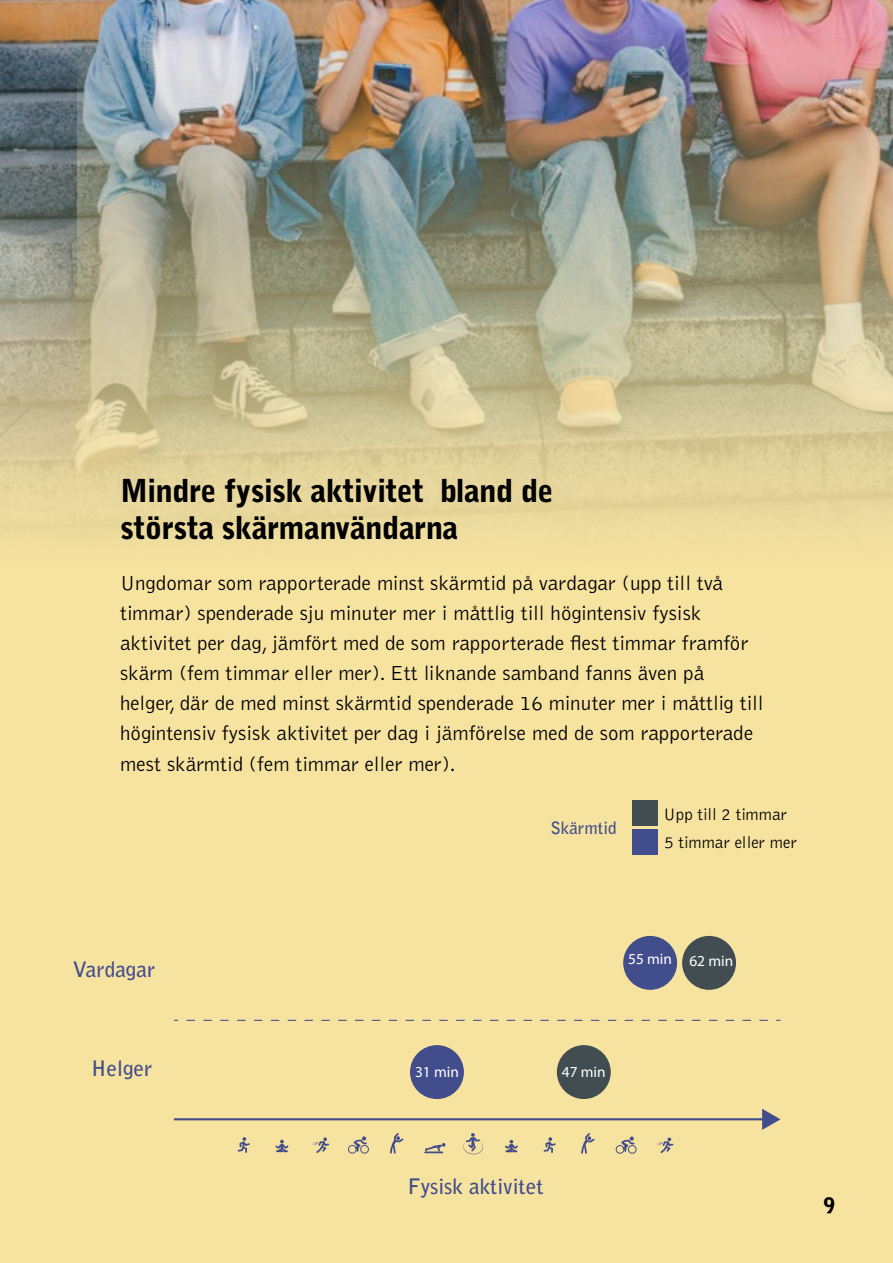
<style>
.page{position:relative;width:893px;height:1263px;background:#fff}
.page>*{position:absolute;margin:0;border:0;box-sizing:border-box;transform-origin:0 0}
.t1{font:900 31.5px/37.8px "Bell Gothic Std";letter-spacing:-.02em;color:#000}
.t2{font:700 21.3px "Bell Gothic Std";color:#424d8d}
.t3{font:300 21px/30px "Bell Gothic Std";color:#000}
.t4{font:900 21px "Bell Gothic Std";color:#000}
.t5{font:300 17.1px "Bell Gothic Std";color:#000}
.t6{font:700 16.95px "Bell Gothic Std";color:#424d8d}
.t7{font:15.3px "Myriad Pro";color:#fff}
</style>
<div class="page">
<div style="left:0;top:38px;width:893px;height:1225px;background:#f7e3a0"></div>
<img style="left:0;top:0;width:893px;height:539px">
<hr style="left:174px;top:1118px;width:591px;height:2px;background:#424d8d">
<svg style="left:762px;top:1109px;width:18px;height:21px"></svg>
<svg style="left:187px;top:1020px;width:593px;height:1px"></svg>
<div style="left:623px;top:936px;width:54px;height:54px;background:#424d8c;border-radius:50%"></div>
<div style="left:410px;top:1045px;width:54px;height:54px;background:#424d8c;border-radius:50%"></div>
<div style="left:682px;top:936px;width:54px;height:54px;background:#424d51;border-radius:50%"></div>
<div style="left:557px;top:1045px;width:54px;height:54px;background:#424d51;border-radius:50%"></div>
<svg style="left:312px;top:1137px;width:17px;height:16px"></svg>
<svg style="left:238px;top:1137px;width:12px;height:16px"></svg>
<svg style="left:390px;top:1133px;width:13px;height:21px"></svg>
<svg style="left:275px;top:1140px;width:13px;height:12px"></svg>
<svg style="left:424px;top:1143px;width:22px;height:10px"></svg>
<svg style="left:348px;top:1136px;width:21px;height:18px"></svg>
<svg style="left:463px;top:1133px;width:20px;height:21px"></svg>
<svg style="left:656px;top:1137px;width:17px;height:16px"></svg>
<svg style="left:543px;top:1137px;width:13px;height:16px"></svg>
<svg style="left:581px;top:1133px;width:14px;height:21px"></svg>
<svg style="left:505px;top:1140px;width:13px;height:12px"></svg>
<svg style="left:616px;top:1136px;width:21px;height:18px"></svg>
<div style="left:633px;top:830px;width:25px;height:25px;background:#424d8d"></div>
<div style="left:633px;top:800px;width:25px;height:26px;background:#424d51"></div>
<h1 class="t1" style="left:120px;top:472px;width:435px">Mindre fysisk aktivitet bland de största skärmanvändarna</h1>
<p class="t3" style="left:120px;top:569px;width:645px">Ungdomar som rapporterade minst skärmtid på vardagar (upp till två timmar) spenderade sju minuter mer i måttlig till högintensiv fysisk aktivitet per dag, jämfört med de som rapporterade flest timmar framför skärm (fem timmar eller mer). Ett liknande samband fanns även på helger, där de med minst skärmtid spenderade 16 minuter mer i måttlig till högintensiv fysisk aktivitet per dag i jämförelse med de som rapporterade mest skärmtid (fem timmar eller mer).</p>
<p class="t6" style="left:550px;top:818px;width:68px">Skärmtid</p>
<p class="t5" style="left:664px;top:805px;width:125px">Upp till 2 timmar</p>
<p class="t5" style="left:664px;top:833px;width:134px">5 timmar eller mer</p>
<p class="t2" style="left:73px;top:957px;width:84px">Vardagar</p>
<p class="t2" style="left:91px;top:1056px;width:63px">Helger</p>
<p class="t7" style="left:628px;top:950px;width:106px">55 min 62 min</p>
<p class="t7" style="left:415px;top:1062px;width:45px">31 min</p>
<p class="t7" style="left:562px;top:1062px;width:45px">47 min</p>
<p class="t2" style="left:408px;top:1173px;width:137px">Fysisk aktivitet</p>
<p class="t4" style="left:823px;top:1193px;width:13px">9</p>
</div>
